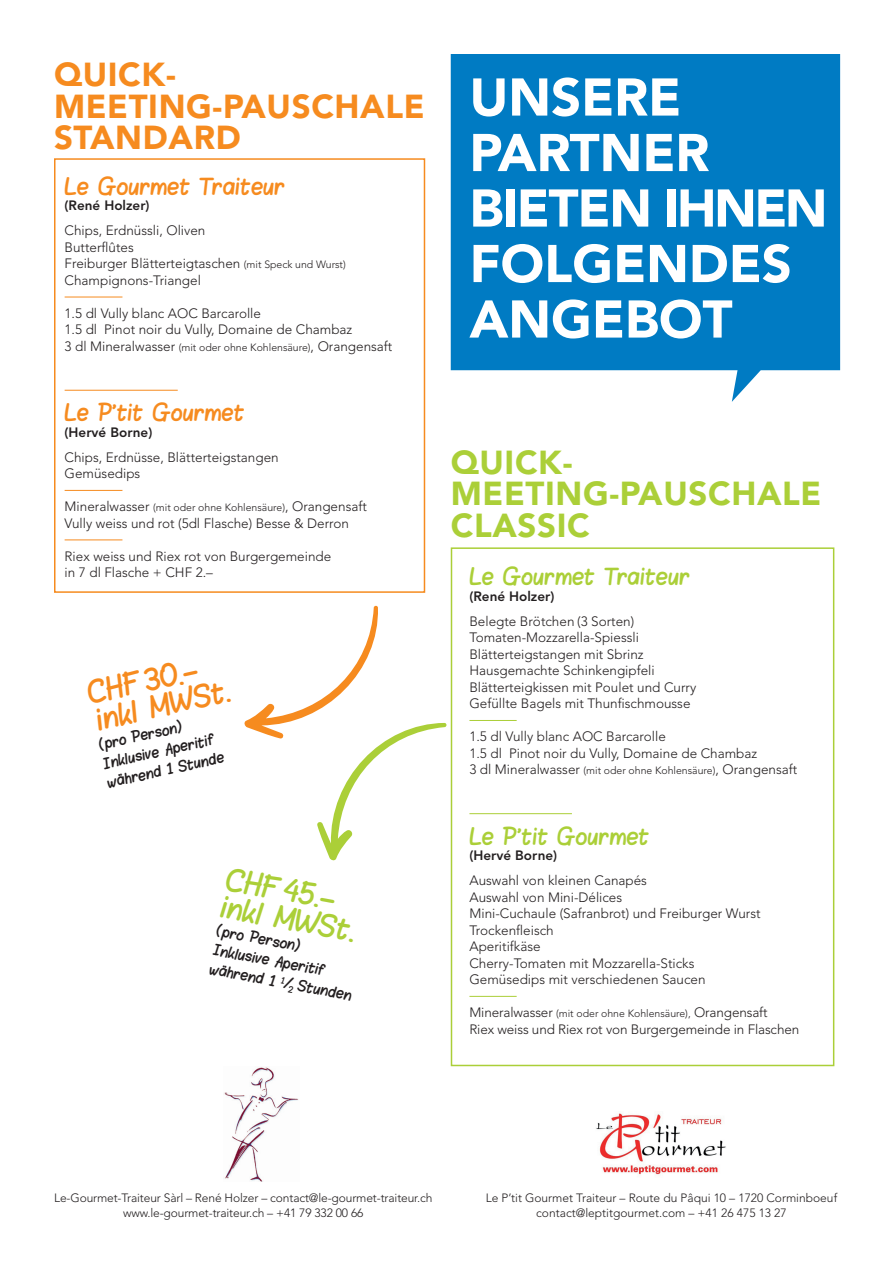
<style>
.page{position:relative;width:893px;height:1263px;background:#fff}
.page>*{position:absolute;margin:0;border:0;box-sizing:border-box;transform-origin:0 0}
.t1{font:900 52.5px/55.5px "Avenir";color:#fff}
.t2{font:900 33px/31.5px "Avenir";letter-spacing:.02em;color:#f68b1f}
.t3{font:900 33px/31.5px "Avenir";letter-spacing:.02em;color:#abcf38}
.t4{font:23.1px/27.8px "Blokletters Viltstift";color:#f68b1f}
.t5{font:23.1px/27.6px "Blokletters Viltstift";color:#abcf38}
.t6{font:18px "Blokletters Viltstift";color:#f68b1f}
.t7{font:18px "Blokletters Viltstift";color:#abcf38}
.t8{font:300 13.5px/16.5px "Avenir";color:#231f20}
.t9{font:800 13.5px "Avenir";color:#231f20}
.t10{font:300 12px/15px "Avenir";letter-spacing:-.01em;color:#231f20;text-align:center}
.t11{font:11.55px/19.5px "Blokletters Viltstift";color:#231f20}
.t12{font:300 10.5px "Avenir";color:#231f20}
.s1{font-size:10.5px}
.s2{font-size:13.5px}
</style>
<div class="page">
<img style="left:224px;top:1067px;width:75px;height:114px">
<img style="left:596px;top:1113px;width:130px;height:62px">
<svg style="left:451px;top:54px;width:389px;height:348px;background:#1686c8"></svg>
<div style="left:54px;top:158px;width:371px;height:435px;border:2px solid #f68b1f"></div>
<div style="left:451px;top:547px;width:383px;height:519px;border:2px solid #abcf38"></div>
<svg style="left:244px;top:605px;width:203px;height:256px"></svg>
<hr style="left:65px;top:297px;width:57px;height:1px;background:#f68b1f">
<hr style="left:65px;top:390px;width:113px;height:1px;background:#f68b1f">
<hr style="left:65px;top:490px;width:57px;height:1px;background:#f68b1f">
<hr style="left:65px;top:540px;width:57px;height:1px;background:#f68b1f">
<hr style="left:469px;top:720px;width:48px;height:1px;background:#abcf38">
<hr style="left:469px;top:813px;width:103px;height:1px;background:#abcf38">
<hr style="left:469px;top:996px;width:48px;height:1px;background:#abcf38">
<h2 class="t2" style="left:54px;top:59px;width:372px">QUICK-<br>MEETING-PAUSCHALE<br>STANDARD</h2>
<h3 class="t6" style="left:65px;top:171px;width:222px">Le Gourmet Traiteur</h3>
<p class="t9" style="left:65px;top:198px;width:86px">(René Holzer)</p>
<p class="t8" style="left:65px;top:223px;width:283px">Chips, Erdnüssli, Oliven<br>Butterflûtes<br>Freiburger Blätterteigtaschen <span class="s1">(mit Speck und Wurst)<br></span>Champignons-Triangel</p>
<p class="t8" style="left:65px;top:305px;width:329px">1.5 dl Vully blanc AOC Barcarolle<br>1.5 dl Pinot noir du Vully, Domaine de Chambaz<br>3 dl Mineralwasser <span class="s1">(mit oder ohne Kohlensäure)</span>, Orangensaft</p>
<h3 class="t6" style="left:65px;top:398px;width:181px">Le P’tit Gourmet</h3>
<p class="t9" style="left:65px;top:424px;width:89px">(Hervé Borne)</p>
<p class="t8" style="left:65px;top:449px;width:216px">Chips, Erdnüsse, Blätterteigstangen<br>Gemüsedips</p>
<p class="t8" style="left:65px;top:498px;width:304px">Mineralwasser <span class="s1">(mit oder ohne Kohlensäure)</span>, Orangensaft<br>Vully weiss und rot (5dl Flasche) Besse &amp; Derron</p>
<p class="t8" style="left:65px;top:548px;width:268px">Riex weiss und Riex rot von Burgergemeinde in 7 dl Flasche + CHF 2.–</p>
<h3 class="t4" style="left:85px;top:680px;width:141px;rotate:-12deg">CHF 30.– inkl MWSt.</h3>
<p class="t11" style="left:97px;top:735px;width:121px;rotate:-12deg">(pro Person)<br>Inklusive Aperitif während 1 Stunde</p>
<h3 class="t5" style="left:228px;top:866px;width:138px;rotate:10deg">CHF 45.– inkl MWSt.</h3>
<p class="t11" style="left:219px;top:921px;width:115px;rotate:11deg">(pro Person)<br>Inklusive Aperitif während 1</p>
<p class="t11" style="left:286px;top:973px;width:70px;rotate:11deg">/ Stunden</p>
<h1 class="t1" style="left:469px;top:69px;width:360px">UNSERE<br>PARTNER<br>BIETEN IHNEN<br>FOLGENDES<br>ANGEBOT</h1>
<h2 class="t3" style="left:451px;top:446px;width:372px">QUICK-<br>MEETING-PAUSCHALE<br>CLASSIC</h2>
<h3 class="t7" style="left:469px;top:562px;width:222px">Le Gourmet Traiteur</h3>
<p class="t9" style="left:469px;top:588px;width:86px">(René Holzer)</p>
<p class="t8" style="left:469px;top:613px;width:228px">Belegte Brötchen (3 Sorten)<br>Tomaten-Mozzarella-Spiessli Blätterteigstangen mit Sbrinz Hausgemachte Schinkengipfeli Blätterteigkissen mit Poulet und Curry Gefüllte Bagels mit Thunfischmousse</p>
<p class="t8" style="left:469px;top:728px;width:329px">1.5 dl Vully blanc AOC Barcarolle<br>1.5 dl Pinot noir du Vully, Domaine de Chambaz<br>3 dl Mineralwasser <span class="s1">(mit oder ohne Kohlensäure)</span>, Orangensaft</p>
<h3 class="t7" style="left:469px;top:821px;width:181px">Le P’tit Gourmet</h3>
<p class="t9" style="left:469px;top:848px;width:89px">(Hervé Borne)</p>
<p class="t8" style="left:469px;top:872px;width:293px">Auswahl von kleinen Canapés<br>Auswahl von Mini-Délices<br>Mini-Cuchaule (Safranbrot) und Freiburger Wurst<br>Trockenfleisch<br>Aperitifkäse<br>Cherry-Tomaten mit Mozzarella-Sticks<br>Gemüsedips mit verschiedenen Saucen</p>
<p class="t12" style="left:469px;top:1007px;width:300px"><span class="s2">Mineralwasser</span> (mit oder ohne Kohlensäure), <span class="s2">Orangensaft</span></p>
<p class="t8" style="left:469px;top:1021px;width:331px">Riex weiss und Riex rot von Burgergemeinde in Flaschen</p>
<p class="t10" style="left:54px;top:1190px;width:380px">Le-Gourmet-Traiteur Sàrl – René Holzer – contact@le-gourmet-traiteur.ch www.le-gourmet-traiteur.ch – +41 79 332 00 66</p>
<p class="t10" style="left:486px;top:1190px;width:353px">Le P’tit Gourmet Traiteur – Route du Pâqui 10 – 1720 Corminboeuf contact@leptitgourmet.com – +41 26 475 13 27</p>
</div>
